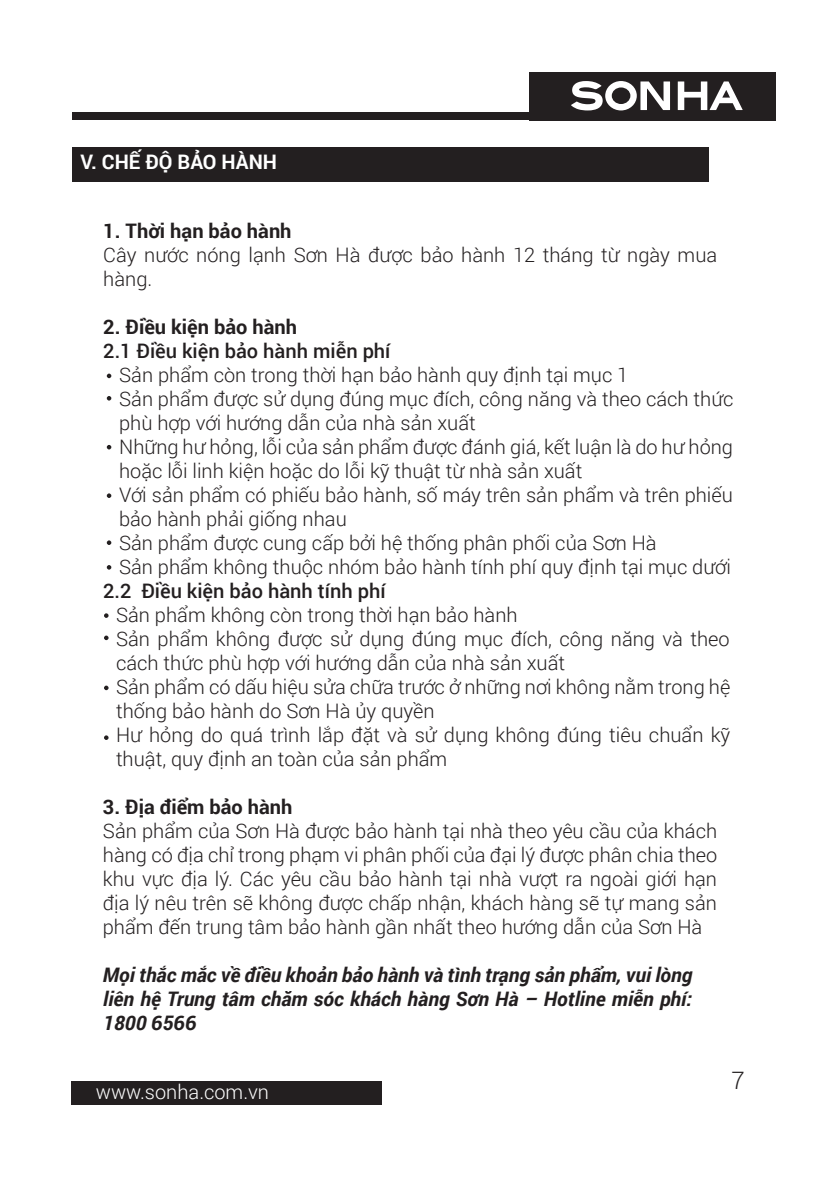
<style>
.page{position:relative;width:840px;height:1191px;background:#fff}
.page>*{position:absolute;margin:0;border:0;box-sizing:border-box;transform-origin:0 0}
.t1{font:300 24px "Roboto";color:#231f20}
.t2{font:300 20px/24px "Roboto";color:#231f20}
.t3{font:italic 700 20px/24px "Roboto";color:#231f20;text-align:justify}
.t4{font:500 20px "Roboto";color:#231f20}
.t5{font:700 20px "Roboto";color:#231f20}
.t6{font:300 20px "Roboto";color:#fff}
.t7{font:700 20px "Roboto";color:#fff}
</style>
<div class="page">
<div style="left:71px;top:1081px;width:310px;height:23px;background:#231f20"></div>
<div style="left:528px;top:72px;width:247px;height:48px;background:#231f20"></div>
<div style="left:72px;top:112px;width:456px;height:8px;background:#231f20"></div>
<div style="left:72px;top:147px;width:636px;height:35px;background:#231f20"></div>
<svg style="left:677px;top:81px;width:65px;height:29px"></svg>
<svg style="left:571px;top:81px;width:98px;height:29px"></svg>
<svg style="left:107px;top:373px;width:4px;height:5px"></svg>
<svg style="left:107px;top:396px;width:4px;height:4px"></svg>
<svg style="left:107px;top:445px;width:4px;height:4px"></svg>
<svg style="left:107px;top:493px;width:4px;height:5px"></svg>
<svg style="left:107px;top:540px;width:4px;height:5px"></svg>
<svg style="left:107px;top:565px;width:4px;height:4px"></svg>
<svg style="left:104px;top:613px;width:4px;height:5px"></svg>
<svg style="left:104px;top:635px;width:4px;height:5px"></svg>
<svg style="left:104px;top:685px;width:4px;height:5px"></svg>
<svg style="left:104px;top:735px;width:4px;height:5px"></svg>
<p class="t7" style="left:80px;top:154px;width:198px">V. CHẾ ĐỘ BẢO HÀNH</p>
<p class="t5" style="left:103px;top:217px;width:190px">1. Thời hạn bảo hành</p>
<p class="t2" style="left:103px;top:244px;width:615px">Cây nước nóng lạnh Sơn Hà được bảo hành 12 tháng từ ngày mua hàng.</p>
<p class="t5" style="left:103px;top:313px;width:195px">2. Điều kiện bảo hành</p>
<p class="t4" style="left:103px;top:337px;width:288px">2.1 Điều kiện bảo hành miễn phí</p>
<p class="t2" style="left:119px;top:362px;width:615px">Sản phẩm còn trong thời hạn bảo hành quy định tại mục 1<br>Sản phẩm được sử dụng đúng mục đích, công năng và theo cách thức phù hợp với hướng dẫn của nhà sản xuất<br>Những hư hỏng, lỗi của sản phẩm được đánh giá, kết luận là do hư hỏng hoặc lỗi linh kiện hoặc do lỗi kỹ thuật từ nhà sản xuất<br>Với sản phẩm có phiếu bảo hành, số máy trên sản phẩm và trên phiếu bảo hành phải giống nhau<br>Sản phẩm được cung cấp bởi hệ thống phân phối của Sơn Hà<br>Sản phẩm không thuộc nhóm bảo hành tính phí quy định tại mục dưới</p>
<p class="t4" style="left:103px;top:577px;width:284px">2.2 Điều kiện bảo hành tính phí</p>
<p class="t2" style="left:116px;top:602px;width:615px">Sản phẩm không còn trong thời hạn bảo hành<br>Sản phẩm không được sử dụng đúng mục đích, công năng và theo cách thức phù hợp với hướng dẫn của nhà sản xuất<br>Sản phẩm có dấu hiệu sửa chữa trước ở những nơi không nằm trong hệ thống bảo hành do Sơn Hà ủy quyền<br>Hư hỏng do quá trình lắp đặt và sử dụng không đúng tiêu chuẩn kỹ thuật, quy định an toàn của sản phẩm</p>
<p class="t5" style="left:103px;top:793px;width:191px">3. Địa điểm bảo hành</p>
<p class="t2" style="left:103px;top:818px;width:615px;text-align:justify">Sản phẩm của Sơn Hà được bảo hành tại nhà theo yêu cầu của khách hàng có địa chỉ trong phạm vi phân phối của đại lý được phân chia theo khu vực địa lý. Các yêu cầu bảo hành tại nhà vượt ra ngoài giới hạn địa lý nêu trên sẽ không được chấp nhận, khách hàng sẽ tự mang sản phẩm đến trung tâm bảo hành gần nhất theo hướng dẫn của Sơn Hà</p>
<p class="t3" style="left:103px;top:962px;width:591px">Mọi thắc mắc về điều khoản bảo hành và tình trạng sản phẩm, vui lòng liên hệ Trung tâm chăm sóc khách hàng Sơn Hà – Hotline miễn phí:<br>1800 6566</p>
<p class="t6" style="left:96px;top:1084px;width:175px">www.sonha.com.vn</p>
<p class="t1" style="left:731px;top:1070px;width:15px">7</p>
</div>
